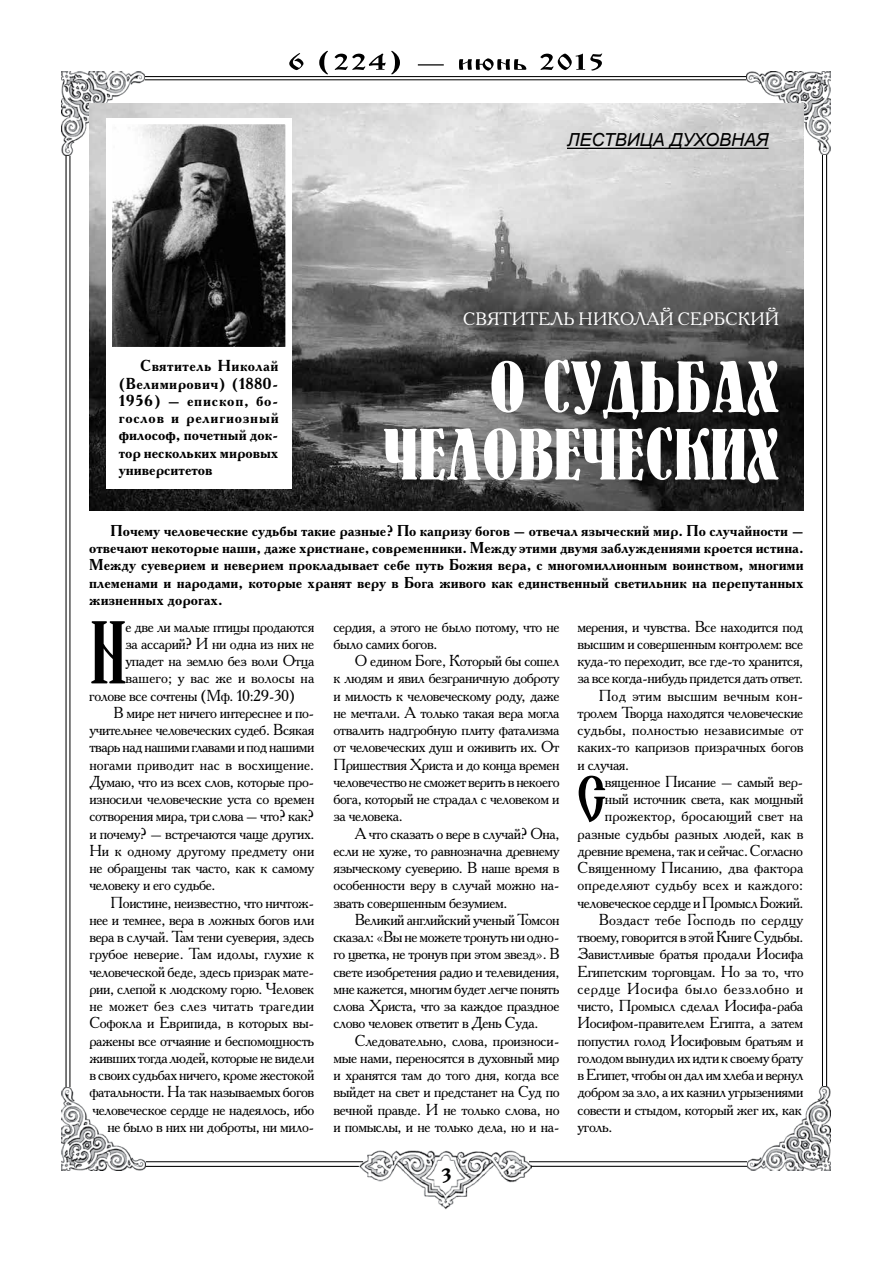
<style>
.page{position:relative;width:893px;height:1263px;background:#fff}
.page>*{position:absolute;margin:0;border:0;box-sizing:border-box;transform-origin:0 0}
.t1{font:94.65px "Evangelie";color:#000;scale:.8 1}
.t2{font:72px/67.5px "Bernhard";color:#fff;text-align:right}
.t3{font:68.4px "Evangelie";color:#000;scale:.8 1}
.t4{font:19.5px "Izhitsa";color:#000}
.t5{font:18px "Academy C";color:#fff}
.t6{font:italic 18px "Arial";color:#000}
.t7{font:15.9px/17.2px "Academy C";letter-spacing:-.025em;color:#000;text-align:justify}
.t8{font:700 15.9px/17.2px "Academy C";color:#000;text-align:justify}
.t9{font:15.9px "Academy C";letter-spacing:.01em;color:#000}
.t10{font:15.9px "Academy C";letter-spacing:.005em;color:#000}
.t11{font:15.9px "Academy C";color:#000}
.t12{font:15.9px "Academy C";letter-spacing:-.005em;color:#000}
.t13{font:15.9px "Academy C";letter-spacing:.03em;color:#000}
.t14{font:700 15.75px/17.2px "Academy C";color:#000;text-align:justify}
</style>
<div class="page">
<img style="left:357px;top:1150px;width:174px;height:59px">
<hr style="left:129px;top:76px;width:632px;height:1px;background:#000">
<hr style="left:132px;top:80px;width:629px;height:1px;background:#000">
<hr style="left:66px;top:155px;width:1px;height:952px;background:#000">
<hr style="left:70px;top:155px;width:1px;height:952px;background:#000">
<hr style="left:826px;top:153px;width:1px;height:951px;background:#000">
<hr style="left:822px;top:153px;width:1px;height:952px;background:#000">
<hr style="left:131px;top:1161px;width:232px;height:1px;background:#000">
<hr style="left:132px;top:1166px;width:227px;height:1px;background:#000">
<hr style="left:529px;top:1161px;width:232px;height:1px;background:#000">
<hr style="left:531px;top:1166px;width:232px;height:1px;background:#000">
<img style="left:62px;top:72px;width:82px;height:83px">
<img style="left:747px;top:72px;width:83px;height:82px">
<img style="left:748px;top:1086px;width:82px;height:84px">
<img style="left:62px;top:1088px;width:83px;height:82px">
<svg style="left:289px;top:51px;width:313px;height:24px"></svg>
<img style="left:89px;top:103px;width:715px;height:407px">
<hr style="left:567px;top:148px;width:202px;height:1px;background:#000">
<div style="left:106px;top:118px;width:185px;height:371px;background:#fff"></div>
<img style="left:113px;top:125px;width:171px;height:221px">
<div style="left:106px;top:118px;width:185px;height:235px;border:6px solid #fff"></div>
<p class="t6" style="left:567px;top:128px;width:203px">лествица духовная</p>
<p class="t8" style="left:119px;top:356px;width:161px;text-indent:21px">Святитель Николай (Велимирович) (1880- 1956) – епископ, бо&shy;гослов и религиозный философ, почетный док&shy;тор нескольких мировых университетов</p>
<p class="t5" style="left:463px;top:308px;width:241px">Святитель НИКОЛАЙ Сербск</p>
<p class="t5" style="left:750px;top:308px;width:30px">ий</p>
<h2 class="t2" style="left:383px;top:352px;width:398px">О СУДЬБАХ<br>ЧЕЛОВЕЧЕСКИХ</h2>
<p class="t14" style="left:89px;top:521px;width:716px;text-indent:21px">Почему человеческие судьбы такие разные? По капризу богов – отвечал языческий мир. По случайности – отвечают некоторые наши, даже христиане, современники. Между этими двумя заблуждениями кроется истина.<br>Между суеверием и неверием прокладывает себе путь Божия вера, с многомиллионным воинством, многими племенами и народами, которые хранят веру в Бога живого как единственный светильник на перепутанных жизненных дорогах.</p>
<h1 class="t1" style="left:89px;top:595px;width:49px">Н</h1>
<p class="t7" style="left:125px;top:617px;width:190px">е две ли малые птицы продаются</p>
<p class="t7" style="left:125px;top:635px;width:190px">за ассарий? И ни одна из них не</p>
<p class="t7" style="left:125px;top:652px;width:190px">упадет на землю без воли Отца</p>
<p class="t10" style="left:125px;top:668px;width:190px">вашего; у вас же и волосы на</p>
<p class="t7" style="left:89px;top:686px;width:207px">голове все сочтены (Мф. 10:29-30)</p>
<p class="t7" style="left:114px;top:704px;width:202px">В мире нет ничего интереснее и по-</p>
<p class="t7" style="left:89px;top:721px;width:227px">учительнее человеческих судеб. Всякая</p>
<p class="t7" style="left:89px;top:738px;width:226px">тварь над нашими главами и под нашими</p>
<p class="t10" style="left:89px;top:754px;width:226px">ногами приводит нас в восхищение.</p>
<p class="t7" style="left:89px;top:773px;width:227px">Думаю, что из всех слов, которые про-</p>
<p class="t7" style="left:89px;top:790px;width:227px">износили человеческие уста со времен</p>
<p class="t7" style="left:89px;top:807px;width:227px">сотворения мира, три слова – что? как?</p>
<p class="t7" style="left:89px;top:824px;width:227px">и почему? – встречаются чаще других.</p>
<p class="t11" style="left:89px;top:840px;width:226px">Ни к одному другому предмету они</p>
<p class="t7" style="left:89px;top:859px;width:226px">не обращены так часто, как к самому</p>
<p class="t7" style="left:89px;top:876px;width:128px">человеку и его судьбе.</p>
<p class="t7" style="left:111px;top:893px;width:205px">Поистине, неизвестно, что ничтож-</p>
<p class="t7" style="left:89px;top:911px;width:227px">нее и темнее, вера в ложных богов или</p>
<p class="t7" style="left:89px;top:928px;width:227px">вера в случай. Там тени суеверия, здесь</p>
<p class="t7" style="left:89px;top:945px;width:227px">грубое неверие. Там идолы, глухие к</p>
<p class="t7" style="left:89px;top:962px;width:227px">человеческой беде, здесь призрак мате-</p>
<p class="t7" style="left:89px;top:980px;width:227px">рии, слепой к людскому горю. Человек</p>
<p class="t9" style="left:89px;top:996px;width:226px">не может без слез читать трагедии</p>
<p class="t7" style="left:89px;top:1014px;width:227px">Софокла и Еврипида, в которых вы-</p>
<p class="t7" style="left:89px;top:1031px;width:227px">ражены все отчаяние и беспомощность</p>
<p class="t7" style="left:89px;top:1049px;width:226px">живших тогда людей, которые не видели</p>
<p class="t7" style="left:89px;top:1066px;width:227px">в своих судьбах ничего, кроме жестокой</p>
<p class="t7" style="left:89px;top:1083px;width:227px">фатальности. На так называемых богов</p>
<p class="t7" style="left:92px;top:1100px;width:224px">человеческое сердце не надеялось, ибо</p>
<p class="t7" style="left:107px;top:1118px;width:209px">не было в них ни доброты, ни мило-</p>
<p class="t7" style="left:333px;top:617px;width:228px">сердия, а этого не было потому, что не было самих богов.</p>
<p class="t7" style="left:333px;top:652px;width:228px;text-indent:21px">О едином Боге, Который бы сошел к людям и явил безграничную доброту и милость к человеческому роду, даже не мечтали. А только такая вера могла отвалить надгробную плиту фатализма от человеческих душ и оживить их. От Пришествия Христа и до конца времен человечество не сможет верить в некоего бога, который не страдал с человеком и за человека.</p>
<p class="t7" style="left:333px;top:824px;width:228px;text-indent:21px">А что сказать о вере в случай? Она, если не хуже, то равнозначна древнему языческому суеверию. В наше время в особенности веру в случай можно на&shy;звать совершенным безумием.</p>
<p class="t7" style="left:333px;top:911px;width:228px;text-indent:21px">Великий английский ученый Томсон сказал: «Вы не можете тронуть ни одно&shy;го цветка, не тронув при этом звезд». В свете изобретения радио и телевидения, мне кажется, многим будет легче понять слова Христа, что за каждое праздное слово человек ответит в День Суда.</p>
<p class="t7" style="left:333px;top:1031px;width:228px;text-indent:21px">Следовательно, слова, произноси&shy;мые нами, переносятся в духовный мир и хранятся там до того дня, когда все выйдет на свет и предстанет на Суд по вечной правде. И не только слова, но и помыслы, и не только дела, но и на-</p>
<p class="t4" style="left:441px;top:1164px;width:12px">3</p>
<p class="t7" style="left:578px;top:617px;width:227px">мерения, и чувства. Все находится под</p>
<p class="t7" style="left:578px;top:635px;width:227px">высшим и совершенным контролем: все</p>
<p class="t7" style="left:578px;top:652px;width:227px">куда-то переходит, все где-то хранится,</p>
<p class="t7" style="left:578px;top:669px;width:227px">за все когда-нибудь придется дать ответ.</p>
<p class="t9" style="left:599px;top:685px;width:206px">Под этим высшим вечным кон-</p>
<p class="t7" style="left:578px;top:704px;width:227px">тролем Творца находятся человеческие</p>
<p class="t9" style="left:578px;top:720px;width:227px">судьбы, полностью независимые от</p>
<p class="t7" style="left:578px;top:738px;width:227px">каких-то капризов призрачных богов</p>
<p class="t7" style="left:578px;top:755px;width:53px">и случая.</p>
<h3 class="t3" style="left:578px;top:758px;width:37px">С</h3>
<p class="t7" style="left:605px;top:773px;width:200px">вященное Писание – самый вер-</p>
<p class="t7" style="left:605px;top:790px;width:200px">ный источник света, как мощный</p>
<p class="t10" style="left:605px;top:806px;width:200px">прожектор, бросающий свет на</p>
<p class="t12" style="left:577px;top:823px;width:227px">разные судьбы разных людей, как в</p>
<p class="t7" style="left:577px;top:842px;width:227px">древние времена, так и сейчас. Согласно</p>
<p class="t11" style="left:577px;top:858px;width:227px">Священному Писанию, два фактора</p>
<p class="t10" style="left:577px;top:875px;width:227px">определяют судьбу всех и каждого:</p>
<p class="t7" style="left:577px;top:893px;width:227px">человеческое сердце и Промысл Божий.</p>
<p class="t9" style="left:599px;top:909px;width:206px">Воздаст тебе Господь по сердцу</p>
<p class="t7" style="left:577px;top:928px;width:227px">твоему, говорится в этой Книге Судьбы.</p>
<p class="t7" style="left:577px;top:945px;width:227px">Завистливые братья продали Иосифа</p>
<p class="t7" style="left:577px;top:962px;width:227px">Египетским торговцам. Но за то, что</p>
<p class="t13" style="left:577px;top:978px;width:227px">сердце Иосифа было беззлобно и</p>
<p class="t7" style="left:577px;top:997px;width:227px">чисто, Промысл сделал Иосифа-раба</p>
<p class="t7" style="left:577px;top:1014px;width:227px">Иосифом-правителем Египта, а затем</p>
<p class="t7" style="left:577px;top:1031px;width:227px">попустил голод Иосифовым братьям и</p>
<p class="t7" style="left:577px;top:1049px;width:227px">голодом вынудил их идти к своему брату</p>
<p class="t7" style="left:577px;top:1066px;width:227px">в Египет, чтобы он дал им хлеба и вернул</p>
<p class="t7" style="left:577px;top:1083px;width:227px">добром за зло, а их казнил угрызениями</p>
<p class="t7" style="left:577px;top:1100px;width:226px">совести и стыдом, который жег их, как</p>
<p class="t7" style="left:577px;top:1118px;width:36px">уголь.</p>
</div>
